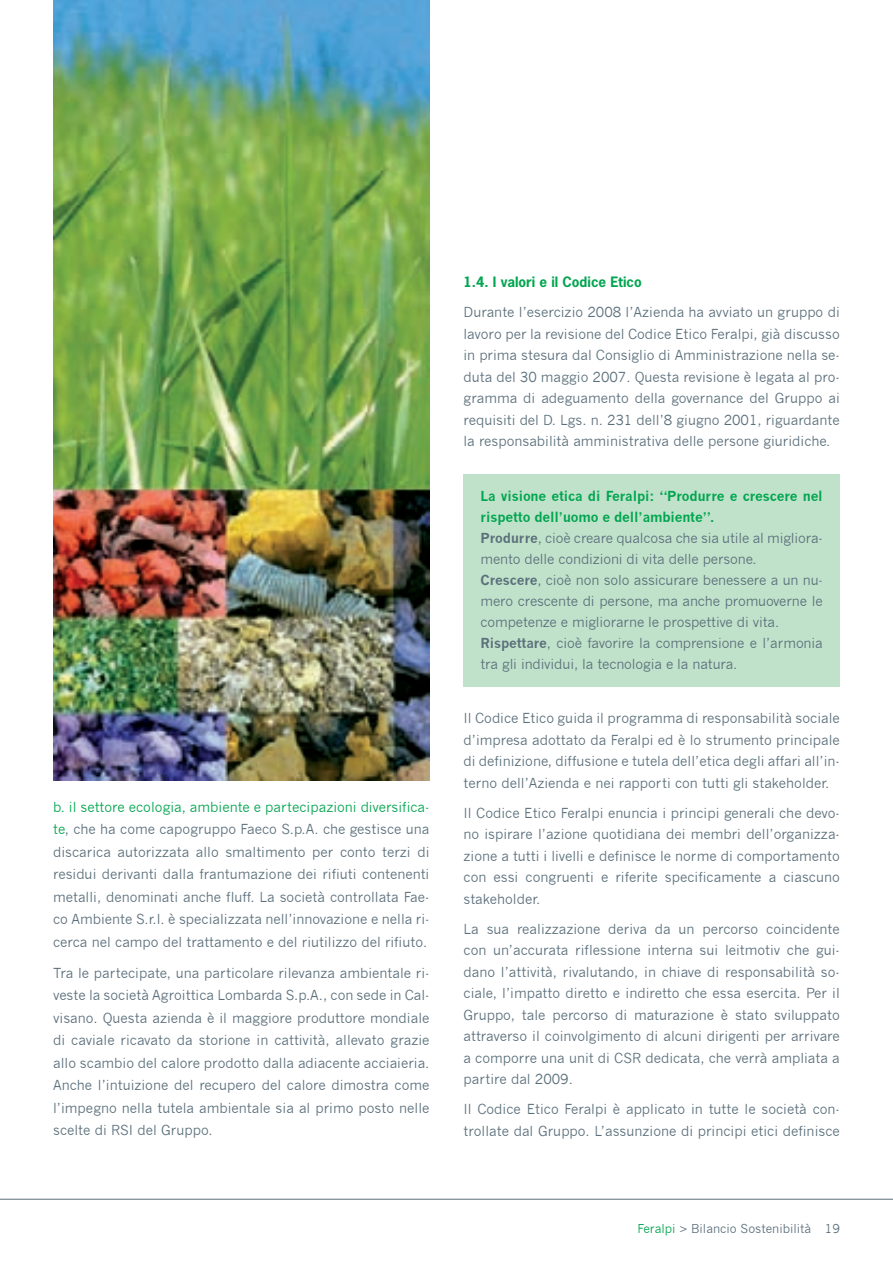
<style>
.page{position:relative;width:893px;height:1263px;background:#fff}
.page>*{position:absolute;margin:0;border:0;box-sizing:border-box;transform-origin:0 0}
.t1{font:13.5px/21.5px "News Gothic";color:#5b6f7b;text-align:justify}
.t2{font:700 13.5px "News Gothic";color:#00a54f}
.t3{font:12px "News Gothic";letter-spacing:-.005em;color:#5b6f7b}
.s1{color:#00a54f}
.s2{font-weight:700;color:#00a54f}
.s3{font-weight:700}
</style>
<div class="page">
<hr style="left:0;top:1199px;width:893px;height:1px;background:#5b6f7b">
<div style="left:463px;top:474px;width:377px;height:212px;background:#c0e2ca"></div>
<img style="left:53px;top:0;width:376px;height:780px">
<p class="t1" style="left:53px;top:795px;width:378px;line-height:22.5px"><span class="s1">b. il settore ecologia, ambiente e partecipazioni diversifica&shy;te</span>, che ha come capogruppo Faeco S. p.A. che gestisce una discarica autorizzata allo smaltimento per conto terzi di residui derivanti dalla frantumazione dei rifiuti contenenti metalli, denominati anche fluff. La società controllata Fae&shy;co Ambiente S. r. l. è specializzata nell’innovazione e nella ri&shy;cerca nel campo del trattamento e del riutilizzo del rifiuto.</p>
<p class="t1" style="left:53px;top:962px;width:378px;line-height:22.5px;text-align:left">Tra le partecipate, una particolare rilevanza ambientale ri&shy;veste la società Agroittica Lombarda S. p.A. , con sede in Cal&shy;visano. Questa azienda è il maggiore produttore mondiale di caviale ricavato da storione in cattività, allevato grazie allo scambio del calore prodotto dalla adiacente acciaieria.<br>Anche l’intuizione del recupero del calore dimostra come l’impegno nella tutela ambientale sia al primo posto nelle scelte di RSI del Gruppo.</p>
<p class="t2" style="left:463px;top:273px;width:180px">1.4. I valori e il Codice Etico</p>
<p class="t1" style="left:463px;top:302px;width:378px">Durante l’esercizio 2008 l’Azienda ha avviato un gruppo di lavoro per la revisione del Codice Etico Feralpi, già discusso in prima stesura dal Consiglio di Amministrazione nella se&shy;duta del 30 maggio 2007. Questa revisione è legata al pro&shy;gramma di adeguamento della governance del Gruppo ai requisiti del D. Lgs. n. 231 dell’8 giugno 2001, riguardante la responsabilità amministrativa delle persone giuridiche.</p>
<p class="t1" style="left:480px;top:486px;width:344px;line-height:21px;text-align:left"><span class="s2">La visione etica di Feralpi: “Produrre e crescere nel rispetto dell’uomo e dell’ambiente”.<br></span><span class="s3">Produrre</span>, cioè creare qualcosa che sia utile al migliora&shy;mento delle condizioni di vita delle persone.<br><span class="s3">Crescere</span>, cioè non solo assicurare benessere a un nu&shy;mero crescente di persone, ma anche promuoverne le competenze e migliorarne le prospettive di vita.<br><span class="s3">Rispettare</span>, cioè favorire la comprensione e l’armonia tra gli individui, la tecnologia e la natura.</p>
<p class="t1" style="left:463px;top:708px;width:378px">I l Codice Etico guida il programma di responsabilità sociale d’impresa adottato da Feralpi ed è lo strumento principale di definizione, diffusione e tutela dell’etica degli affari all’in&shy;terno dell’Azienda e nei rapporti con tutti gli stakeholder.</p>
<p class="t1" style="left:463px;top:802px;width:378px">I l Codice Etico Feralpi enuncia i principi generali che devo&shy;no ispirare l’azione quotidiana dei membri dell’organizza&shy;zione a tutti i livelli e definisce le norme di comportamento con essi congruenti e riferite specificamente a ciascuno stakeholder.</p>
<p class="t1" style="left:463px;top:918px;width:378px">La sua realizzazione deriva da un percorso coincidente con un’accurata riflessione interna sui leitmotiv che gui&shy;dano l’attività, rivalutando, in chiave di responsabilità so&shy;ciale, l’impatto diretto e indiretto che essa esercita. Per il Gruppo, tale percorso di maturazione è stato sviluppato attraverso il coinvolgimento di alcuni dirigenti per arrivare a comporre una unit di CSR dedicata, che verrà ampliata a partire dal 2009.</p>
<p class="t1" style="left:463px;top:1098px;width:378px">I l Codice Etico Feralpi è applicato in tutte le società con&shy;trollate dal Gruppo. L’assunzione di principi etici definisce</p>
<p class="t3" style="left:638px;top:1221px;width:204px"><span class="s1">Feralpi</span> &gt; Bilancio Sostenibilità 19</p>
</div>
